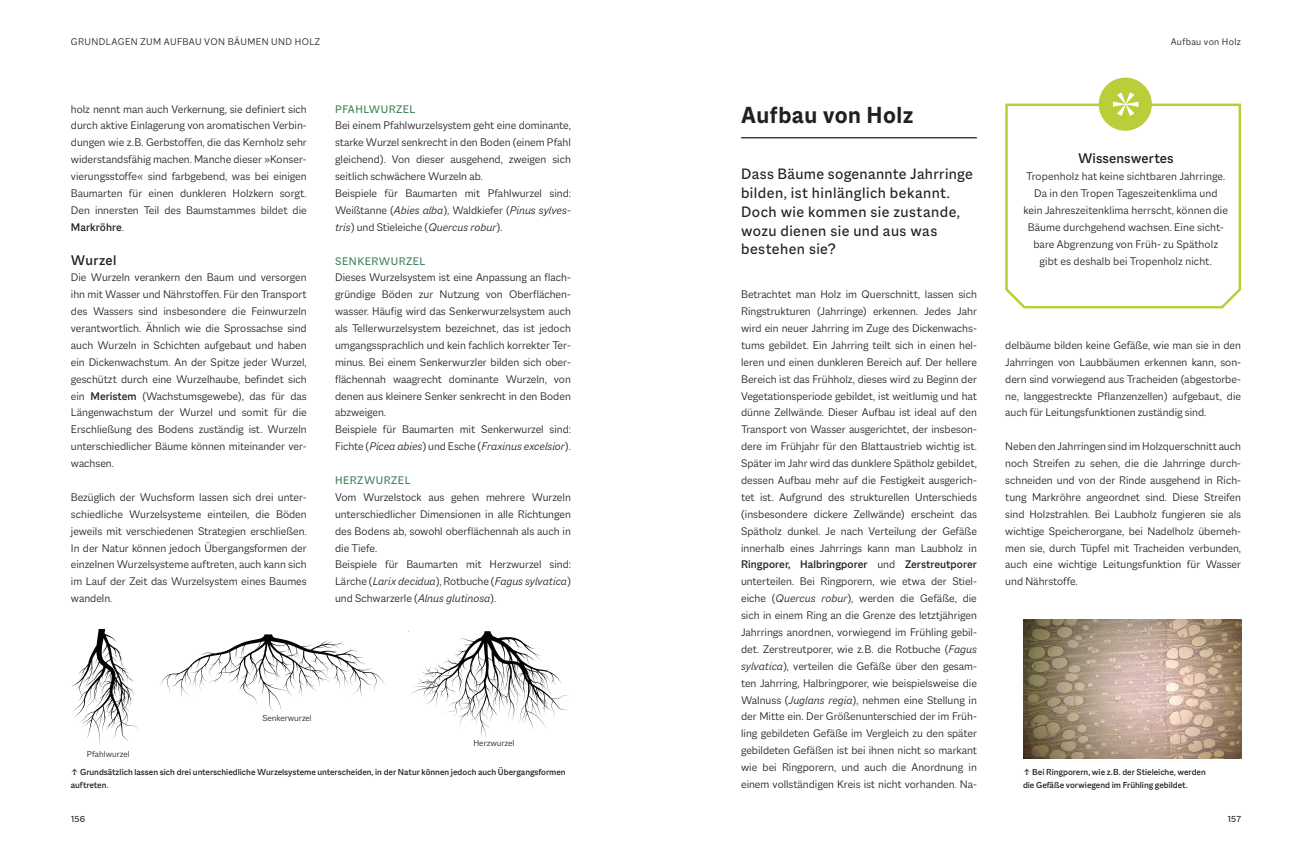
<style>
.page{position:relative;width:1312px;height:858px;background:#fff}
.page>*{position:absolute;margin:0;border:0;box-sizing:border-box;transform-origin:0 0}
.t1{font:700 25px "Macklin Sans";letter-spacing:.02em;color:#231f20}
.t2{font:16.25px/18.8px "Macklin Sans";letter-spacing:.025em;color:#231f20}
.t3{font:500 15px "Macklin Sans";letter-spacing:.01em;color:#231f20}
.t4{font:300 11.88px/16.9px "Macklin Sans";color:#231f20;text-align:justify}
.t5{font:11.88px "Macklin Sans";letter-spacing:.04em;color:#42835b}
.t6{font:300 10.38px "Macklin Sans";letter-spacing:.04em;color:#231f20}
.t7{font:500 9.38px/12.5px "Macklin Sans";color:#231f20}
.t8{font:300 9.38px "Macklin Sans";color:#231f20}
.t9{font:9.38px "Macklin Sans";letter-spacing:.025em;color:#231f20}
.s1{font-weight:500}
.s2{font-style:italic}
</style>
<div class="page">
<svg style="left:71px;top:629px;width:67px;height:117px"></svg>
<svg style="left:408px;top:631px;width:160px;height:107px"></svg>
<svg style="left:160px;top:634px;width:225px;height:77px"></svg>
<hr style="left:741px;top:137px;width:235px;height:1px;background:#231f20">
<svg style="left:1005px;top:102px;width:236px;height:207px"></svg>
<div style="left:1098px;top:78px;width:53px;height:53px;background:#b9ce38;border-radius:50%"></div>
<svg style="left:1113px;top:92px;width:25px;height:24px"></svg>
<img style="left:1023px;top:619px;width:217px;height:139px">
<p class="t6" style="left:71px;top:36px;width:251px">GRUNDLAGEN ZUM AUFBAU VON BÄUMEN UND HOLZ</p>
<p class="t4" style="left:71px;top:100px;width:237px">holz nennt man auch Verkernung, sie definiert sich durch aktive Einlagerung von aromatischen Verbin&shy;dungen wie z. B. Gerbstoffen, die das Kernholz sehr widerstandsfähig machen. Manche dieser »Konser&shy;vierungsstoffe« sind farbgebend, was bei einigen Baumarten für einen dunkleren Holzkern sorgt.<br>Den innersten Teil des Baumstammes bildet die <span class="s1">Markröhre</span>.</p>
<p class="t3" style="left:71px;top:251px;width:47px">Wurzel</p>
<p class="t4" style="left:71px;top:269px;width:237px">Die Wurzeln verankern den Baum und versorgen ihn mit Wasser und Nährstoffen. Für den Transport des Wassers sind insbesondere die Feinwurzeln verantwortlich. Ähnlich wie die Sprossachse sind auch Wurzeln in Schichten aufgebaut und haben ein Dickenwachstum. An der Spitze jeder Wurzel, geschützt durch eine Wurzelhaube, befindet sich ein <span class="s1">Meristem</span> (Wachstumsgewebe), das für das Längenwachstum der Wurzel und somit für die Erschließung des Bodens zuständig ist. Wurzeln unterschiedlicher Bäume können miteinander ver&shy;wachsen.</p>
<p class="t4" style="left:71px;top:488px;width:237px">Bezüglich der Wuchsform lassen sich drei unter&shy;schiedliche Wurzelsysteme einteilen, die Böden jeweils mit verschiedenen Strategien erschließen.<br>In der Natur können jedoch Übergangsformen der einzelnen Wurzelsysteme auftreten, auch kann sich im Lauf der Zeit das Wurzelsystem eines Baumes wandeln.</p>
<p class="t5" style="left:335px;top:102px;width:82px">PFAHLWURZEL</p>
<p class="t4" style="left:335px;top:117px;width:237px;text-align:left">Bei einem Pfahlwurzelsystem geht eine dominante, starke Wurzel senkrecht in den Boden (einem Pfahl gleichend). Von dieser ausgehend, zweigen sich seitlich schwächere Wurzeln ab.<br>Beispiele für Baumarten mit Pfahlwurzel sind:<br>Weißtanne (<span class="s2">Abies alba</span>), Waldkiefer (<span class="s2">Pinus sylves&shy;tris</span>) und Stieleiche (<span class="s2">Quercus robur</span>).</p>
<p class="t5" style="left:335px;top:254px;width:92px">SENKERWURZEL</p>
<p class="t4" style="left:335px;top:269px;width:237px;text-align:left">Dieses Wurzelsystem ist eine Anpassung an flach&shy;gründige Böden zur Nutzung von Oberflächen&shy;wasser. Häufig wird das Senkerwurzelsystem auch als Tellerwurzelsystem bezeichnet, das ist jedoch umgangssprachlich und kein fachlich korrekter Ter&shy;minus. Bei einem Senkerwurzler bilden sich ober&shy;flächennah waagrecht dominante Wurzeln, von denen aus kleinere Senker senkrecht in den Boden abzweigen.<br>Beispiele für Baumarten mit Senkerwurzel sind:<br>Fichte (<span class="s2">Picea abies</span>) und Esche (<span class="s2">Fraxinus excelsior</span>).</p>
<p class="t5" style="left:335px;top:473px;width:77px">HERZWURZEL</p>
<p class="t4" style="left:335px;top:488px;width:237px;text-align:left">Vom Wurzelstock aus gehen mehrere Wurzeln unterschiedlicher Dimensionen in alle Richtungen des Bodens ab, sowohl oberflächennah als auch in die Tiefe.<br>Beispiele für Baumarten mit Herzwurzel sind:<br>Lärche (<span class="s2">Larix decidua</span>), Rotbuche (<span class="s2">Fagus sylvatica</span>) und Schwarzerle (<span class="s2">Alnus glutinosa</span>).</p>
<p class="t8" style="left:262px;top:713px;width:51px">Senkerwurzel</p>
<p class="t8" style="left:473px;top:738px;width:43px">Herzwurzel</p>
<p class="t7" style="left:71px;top:765px;width:496px">↑ Grundsätzlich lassen sich drei unterschiedliche Wurzelsysteme unterscheiden, in der Natur können jedoch auch Übergangsformen auftreten.</p>
<p class="t8" style="left:87px;top:748px;width:44px">Pfahlwurzel</p>
<p class="t9" style="left:71px;top:813px;width:16px">156</p>
<h1 class="t1" style="left:741px;top:100px;width:174px">Aufbau von Holz</h1>
<h2 class="t2" style="left:741px;top:164px;width:233px">Dass Bäume sogenannte Jahrringe bilden, ist hinlänglich bekannt.<br>Doch wie kommen sie zustande, wozu dienen sie und aus was bestehen sie?</h2>
<p class="t4" style="left:741px;top:286px;width:237px">Betrachtet man Holz im Querschnitt, lassen sich Ringstrukturen (Jahrringe) erkennen. Jedes Jahr wird ein neuer Jahrring im Zuge des Dickenwachs&shy;tums gebildet. Ein Jahrring teilt sich in einen hel&shy;leren und einen dunkleren Bereich auf. Der hellere Bereich ist das Frühholz, dieses wird zu Beginn der Vegetationsperiode gebildet, ist weitlumig und hat dünne Zellwände. Dieser Aufbau ist ideal auf den Transport von Wasser ausgerichtet, der insbeson&shy;dere im Frühjahr für den Blattaustrieb wichtig ist.<br>Später im Jahr wird das dunklere Spätholz gebildet, dessen Aufbau mehr auf die Festigkeit ausgerich&shy;tet ist. Aufgrund des strukturellen Unterschieds (insbesondere dickere Zellwände) erscheint das Spätholz dunkel. Je nach Verteilung der Gefäße innerhalb eines Jahrrings kann man Laubholz in <span class="s1">Ringporer, Halbringporer</span> und <span class="s1">Zerstreutporer </span>unterteilen. Bei Ringporern, wie etwa der Stiel&shy;eiche (<span class="s2">Quercus robur</span>), werden die Gefäße, die sich in einem Ring an die Grenze des letztjährigen Jahrrings anordnen, vorwiegend im Frühling gebil&shy;det. Zerstreutporer, wie z. B. die Rotbuche (<span class="s2">Fagus sylvatica</span>), verteilen die Gefäße über den gesam&shy;ten Jahrring, Halbringporer, wie beispielsweise die Walnuss (<span class="s2">Juglans regia</span>), nehmen eine Stellung in der Mitte ein. Der Größenunterschied der im Früh&shy;ling gebildeten Gefäße im Vergleich zu den später gebildeten Gefäßen ist bei ihnen nicht so markant wie bei Ringporern, und auch die Anordnung in einem vollständigen Kreis ist nicht vorhanden. Na-</p>
<p class="t6" style="left:1170px;top:36px;width:72px">Aufbau von Holz</p>
<p class="t3" style="left:1077px;top:150px;width:97px">Wissenswertes</p>
<p class="t4" style="left:1023px;top:168px;width:206px;text-align:center">Tropenholz hat keine sichtbaren Jahrringe.<br>Da in den Tropen Tageszeitenklima und kein Jahreszeitenklima herrscht, können die Bäume durchgehend wachsen. Eine sicht&shy;bare Abgrenzung von Früh- zu Spätholz gibt es deshalb bei Tropenholz nicht.</p>
<p class="t4" style="left:1005px;top:336px;width:237px">delbäume bilden keine Gefäße, wie man sie in den Jahrringen von Laubbäumen erkennen kann, son&shy;dern sind vorwiegend aus Tracheiden (abgestorbe&shy;ne, langgestreckte Pflanzenzellen) aufgebaut, die auch für Leitungsfunktionen zuständig sind.</p>
<p class="t4" style="left:1005px;top:438px;width:237px">Neben den Jahrringen sind im Holzquerschnitt auch noch Streifen zu sehen, die die Jahrringe durch&shy;schneiden und von der Rinde ausgehend in Rich&shy;tung Markröhre angeordnet sind. Diese Streifen sind Holzstrahlen. Bei Laubholz fungieren sie als wichtige Speicherorgane, bei Nadelholz überneh&shy;men sie, durch Tüpfel mit Tracheiden verbunden, auch eine wichtige Leitungsfunktion für Wasser und Nährstoffe.</p>
<p class="t7" style="left:1022px;top:765px;width:184px">↑ Bei Ringporern, wie z. B. der Stieleiche, werden die Gefäße vorwiegend im Frühling gebildet.</p>
<p class="t9" style="left:1227px;top:813px;width:15px">157</p>
</div>
